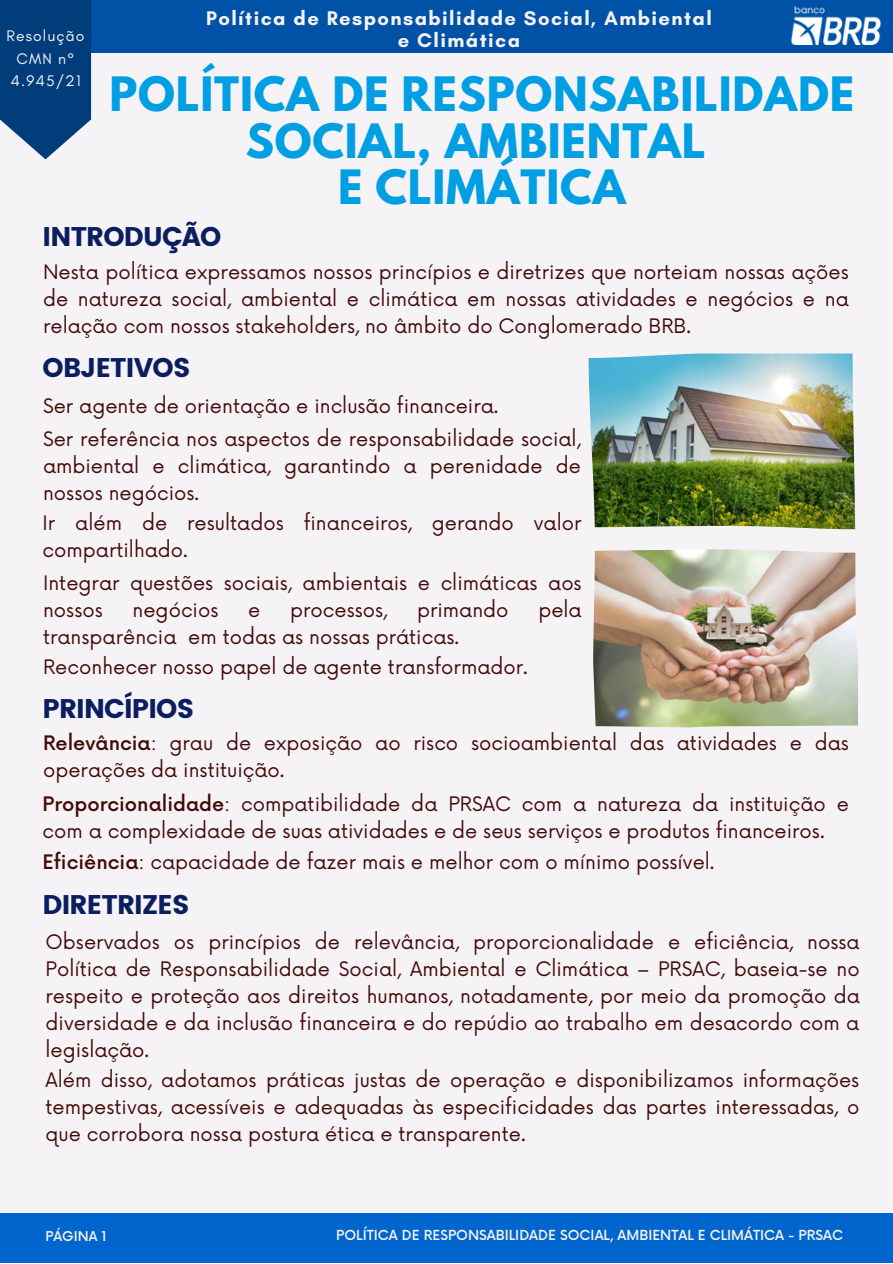
<style>
.page{position:relative;width:893px;height:1264px;background:#fff}
.page>*{position:absolute;margin:0;border:0;box-sizing:border-box;transform-origin:0 0}
.t1{font:700 42px/46px "League Spartan";letter-spacing:.02em;color:#009fe3;text-align:center}
.t2{font:27px "Poppins";letter-spacing:-.03em;color:#0b1e60}
.t3{font:700 20.1px/22.5px "Glacial Indifference";letter-spacing:.07em;color:#f5f3f5;text-align:center}
.t4{font:19.5px/27px "Now";color:#440a0a}
.t5{font:15.6px/22.5px "Glacial Indifference";letter-spacing:.07em;color:#f5f3f5;text-align:center}
.t6{font:500 13.5px "Now";color:#f5f3f5}
.t7{font:500 13.2px "Now";color:#f5f3f5}
.s1{font-weight:500}
</style>
<div class="page">
<div style="left:0;top:0;width:892px;height:1262px;background:#f5f3f5"></div>
<div style="left:0;top:1212px;width:892px;height:50px;background:#0065cd"></div>
<div style="left:0;top:0;width:892px;height:53px;background:#0052a6"></div>
<img style="left:588px;top:353px;width:267px;height:176px">
<img style="left:593px;top:549px;width:264px;height:178px">
<svg style="left:0;top:0;width:91px;height:159px;background:#1e5389"></svg>
<img style="left:791px;top:6px;width:89px;height:38px">
<p class="t5" style="left:7px;top:24px;width:79px">Resolução<br>CMN n°<br>4.945/21</p>
<p class="t3" style="left:206px;top:6px;width:507px">Política de Responsabilidade Social, Ambiental e Climática</p>
<h1 class="t1" style="left:109px;top:77px;width:746px">POLÍTICA DE RESPONSABILIDADE<br>SOCIAL, AMBIENTAL<br>E CLIMÁTICA</h1>
<h2 class="t2" style="left:43px;top:221px;width:180px">INTRODUÇÃO</h2>
<p class="t4" style="left:43px;top:260px;width:807px;text-align:justify">Nesta política expressamos nossos princípios e diretrizes que norteiam nossas ações de natureza social, ambiental e climática em nossas atividades e negócios e na relação com nossos stakeholders, no âmbito do Conglomerado BRB.</p>
<h2 class="t2" style="left:43px;top:352px;width:149px">OBJETIVOS</h2>
<p class="t4" style="left:43px;top:390px;width:539px;line-height:33.2px">Ser agente de orientação e inclusão financeira.<br>Ser referência nos aspectos de responsabilidade social,</p>
<p class="t4" style="left:43px;top:453px;width:539px">ambiental e climática, garantindo a perenidade de nossos negócios.</p>
<p class="t4" style="left:43px;top:510px;width:540px">Ir além de resultados financeiros, gerando valor compartilhado.</p>
<p class="t4" style="left:43px;top:570px;width:540px">Integrar questões sociais, ambientais e climáticas aos nossos</p>
<p class="t4" style="left:132px;top:597px;width:87px">negócios</p>
<p class="t4" style="left:248px;top:597px;width:14px">e</p>
<p class="t4" style="left:290px;top:597px;width:99px">processos,</p>
<p class="t4" style="left:417px;top:597px;width:93px">primando</p>
<p class="t4" style="left:538px;top:597px;width:45px">pela</p>
<p class="t4" style="left:43px;top:623px;width:486px;line-height:29.8px">transparência em todas as nossas práticas.<br>Reconhecer nosso papel de agente transformador.</p>
<h2 class="t2" style="left:43px;top:692px;width:153px">PRINCÍPIOS</h2>
<p class="t4" style="left:43px;top:731px;width:807px"><span class="s1">Relevância</span>: grau de exposição ao risco socioambiental das atividades e das operações da instituição.</p>
<p class="t4" style="left:43px;top:791px;width:807px"><span class="s1">Proporcionalidade</span>: compatibilidade da PRSAC com a natureza da instituição e com a complexidade de suas atividades e de seus serviços e produtos financeiros.</p>
<p class="t4" style="left:43px;top:850px;width:673px"><span class="s1">Eficiência</span>: capacidade de fazer mais e melhor com o mínimo possível.</p>
<h2 class="t2" style="left:43px;top:889px;width:148px">DIRETRIZES</h2>
<p class="t4" style="left:46px;top:929px;width:815px;text-align:justify">Observados os princípios de relevância, proporcionalidade e eficiência, nossa Política de Responsabilidade Social, Ambiental e Climática – PRSAC, baseia-se no respeito e proteção aos direitos humanos, notadamente, por meio da promoção da diversidade e da inclusão financeira e do repúdio ao trabalho em desacordo com a legislação.</p>
<p class="t4" style="left:46px;top:1067px;width:815px;text-align:justify">Além disso, adotamos práticas justas de operação e disponibilizamos informações tempestivas, acessíveis e adequadas às especificidades das partes interessadas, o que corrobora nossa postura ética e transparente.</p>
<p class="t7" style="left:46px;top:1229px;width:63px">PÁGINA 1</p>
<p class="t6" style="left:336px;top:1227px;width:508px">POLÍTICA DE RESPONSABILIDADE SOCIAL, AMBIENTAL E CLIMÁTICA - PRSAC</p>
</div>
